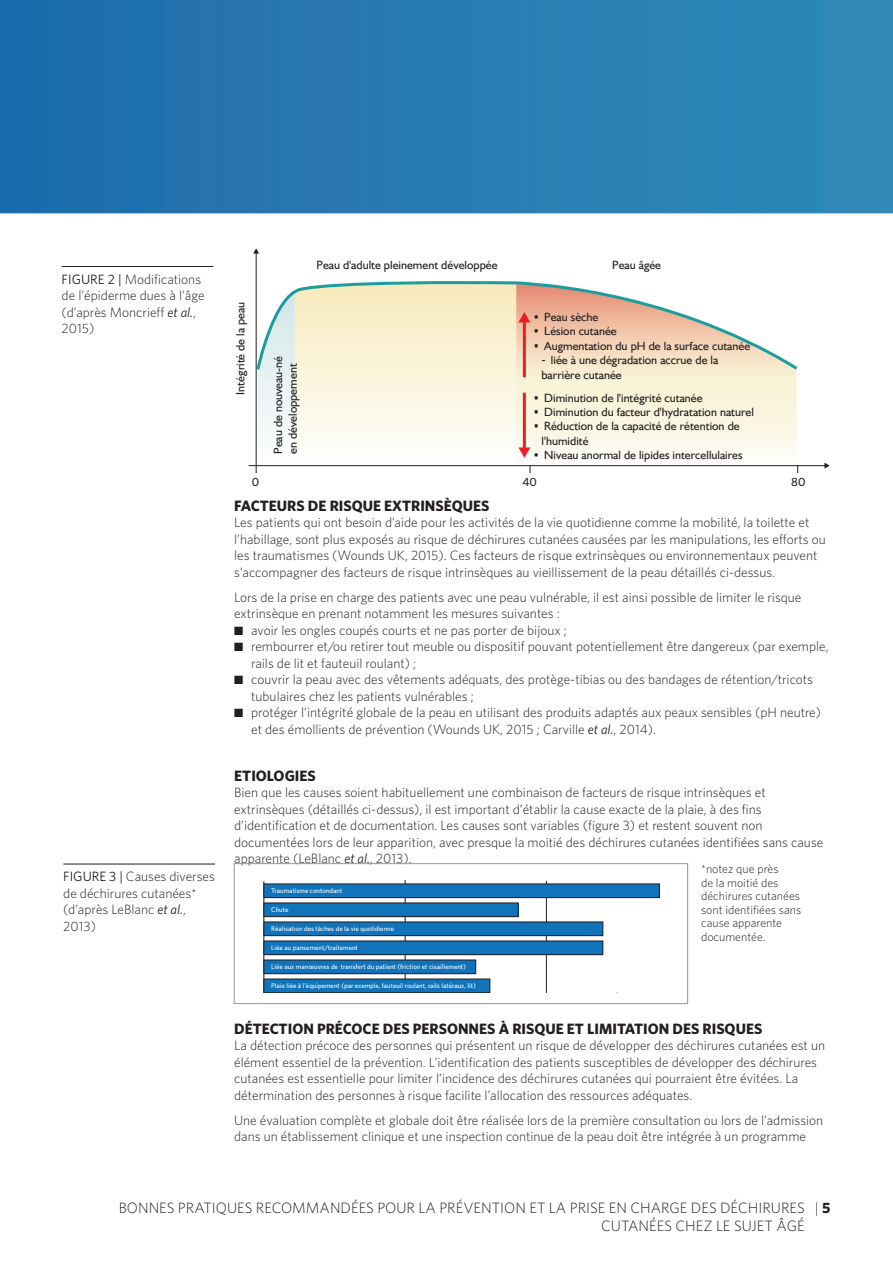
<style>
.page{position:relative;width:893px;height:1263px;background:#fff}
.page>*{position:absolute;margin:0;border:0;box-sizing:border-box;transform-origin:0 0}
.t1{font:300 15px/18px "Whitney";color:#231f20}
.Heading{font:700 15px "Whitney";color:#231f20}
.Text_Fullout{font:300 13.5px/16.5px "Whitney";color:#231f20}
.Figure_Title{font:300 13.5px/16.5px "Whitney";color:#231f20}
.Text_full_out_no_spa{font:300 13.5px/16.5px "Whitney";color:#231f20}
.t2{font:12px/14.4px "Humanist";color:#231f20}
.Text_Fullout-2{font:300 12px/13.5px "Whitney";color:#231f20}
.t3{font:500 12px "Whitney";color:#231f20}
.Text_Fullout-3{font:500 6.75px "Whitney";color:#fff}
.s1{font-weight:400}
.s2{font-weight:400;font-style:italic}
.s3{font-family:"Whitney";font-weight:500}
.s4{font-weight:700}
</style>
<div class="page">
<svg style="left:0;top:0;width:893px;height:213px;background:#267ab1"></svg>
<svg style="left:531px;top:372px;width:266px;height:81px;background:#faf5df"></svg>
<hr style="left:256px;top:253px;width:1px;height:220px;background:#231f20">
<svg style="left:253px;top:248px;width:6px;height:6px"></svg>
<hr style="left:249px;top:465px;width:576px;height:1px;background:#231f20">
<svg style="left:824px;top:463px;width:5px;height:6px"></svg>
<svg style="left:255px;top:280px;width:543px;height:92px"></svg>
<svg style="left:258px;top:282px;width:273px;height:191px"></svg>
<hr style="left:62px;top:266px;width:151px;height:1px;background:#231f20">
<hr style="left:63px;top:864px;width:152px;height:1px;background:#231f20">
<div style="left:234px;top:863px;width:454px;height:141px;border:1px solid #939598"></div>
<hr style="left:405px;top:880px;width:1px;height:112px;background:#231f20">
<hr style="left:546px;top:881px;width:1px;height:111px;background:#231f20">
<hr style="left:264px;top:881px;width:1px;height:111px;background:#231f20">
<div style="left:264px;top:884px;width:395px;height:14px;background:#1074bc"></div>
<div style="left:264px;top:884px;width:396px;height:14px;border:1px solid #231f20"></div>
<div style="left:264px;top:903px;width:254px;height:14px;background:#1074bc"></div>
<div style="left:264px;top:903px;width:254px;height:14px;border:1px solid #231f20"></div>
<div style="left:264px;top:922px;width:339px;height:14px;background:#1074bc"></div>
<div style="left:264px;top:922px;width:339px;height:14px;border:1px solid #231f20"></div>
<div style="left:264px;top:941px;width:339px;height:14px;background:#1074bc"></div>
<div style="left:264px;top:941px;width:339px;height:14px;border:1px solid #231f20"></div>
<div style="left:264px;top:960px;width:212px;height:14px;background:#1074bc"></div>
<div style="left:264px;top:960px;width:212px;height:14px;border:1px solid #231f20"></div>
<div style="left:264px;top:979px;width:226px;height:13px;background:#1074bc"></div>
<p class="Figure_Title" style="left:62px;top:271px;width:144px"><span class="s1">FIGURE 2 |</span> Modifications de l’épiderme dues à l’âge (d’après Moncrieff <span class="s2">et al.</span>,<br>2015)</p>
<p class="t2" style="left:233px;top:394px;width:94px;rotate:-90deg">Intégrité de la peau</p>
<p class="t2" style="left:271px;top:454px;width:100px;rotate:-90deg">Peau de nouveau-né en développement</p>
<p class="t2" style="left:317px;top:257px;width:183px">Peau d'adulte pleinement développée</p>
<p class="t2" style="left:612px;top:258px;width:50px">Peau âgée</p>
<p class="t2" style="left:534px;top:309px;width:66px"><span class="s3">•</span> Peau sèche</p>
<p class="t2" style="left:534px;top:324px;width:84px"><span class="s3">•</span> Lésion cutanée</p>
<p class="t2" style="left:534px;top:338px;width:218px"><span class="s3">•</span> Augmentation du pH de la surface cutanée</p>
<p class="t2" style="left:541px;top:353px;width:178px"><span class="s3">-</span> liée à une dégradation accrue de la barrière cutanée</p>
<p class="t2" style="left:534px;top:390px;width:170px"><span class="s3">•</span> Diminution de l'intégrité cutanée</p>
<p class="t2" style="left:534px;top:404px;width:222px"><span class="s3">•</span> Diminution du facteur d'hydratation naturel</p>
<p class="t2" style="left:542px;top:419px;width:200px;text-indent:-8px"><span class="s3">•</span> Réduction de la capacité de rétention de l'humidité</p>
<p class="t2" style="left:534px;top:447px;width:210px"><span class="s3">•</span> Niveau anormal de lipides intercellulaires</p>
<p class="t3" style="left:252px;top:475px;width:9px">0</p>
<p class="t3" style="left:522px;top:475px;width:16px">40</p>
<p class="t3" style="left:791px;top:475px;width:16px">80</p>
<p class="Heading" style="left:234px;top:496px;width:257px">FACTEURS DE RISQUE EXTRINSÈQUES</p>
<p class="Text_Fullout" style="left:234px;top:514px;width:593px">Les patients qui ont besoin d’aide pour les activités de la vie quotidienne comme la mobilité, la toilette et l’habillage, sont plus exposés au risque de déchirures cutanées causées par les manipulations, les efforts ou les traumatismes (Wounds UK, 2015). Ces facteurs de risque extrinsèques ou environnementaux peuvent s’accompagner des facteurs de risque intrinsèques au vieillissement de la peau détaillés ci-dessus.</p>
<p class="Text_full_out_no_spa" style="left:234px;top:588px;width:569px">Lors de la prise en charge des patients avec une peau vulnérable, il est ainsi possible de limiter le risque extrinsèque en prenant notamment les mesures suivantes :</p>
<p class="Text_Fullout" style="left:234px;top:621px;width:334px">■ avoir les ongles coupés courts et ne pas porter de bijoux ;</p>
<p class="Text_Fullout" style="left:251px;top:638px;width:579px;text-indent:-17px">■ rembourrer et/ou retirer tout meuble ou dispositif pouvant potentiellement être dangereux (par exemple, rails de lit et fauteuil roulant) ;</p>
<p class="Text_Fullout" style="left:251px;top:671px;width:563px;text-indent:-17px">■ couvrir la peau avec des vêtements adéquats, des protège-tibias ou des bandages de rétention/tricots tubulaires chez les patients vulnérables ;</p>
<p class="Text_Fullout" style="left:251px;top:704px;width:571px;text-indent:-17px">■ protéger l’intégrité globale de la peau en utilisant des produits adaptés aux peaux sensibles (pH neutre) et des émollients de prévention (Wounds UK, 2015 ; Carville <span class="s2">et al.</span>, 2014).</p>
<p class="Heading" style="left:234px;top:766px;width:83px">ETIOLOGIES</p>
<p class="Text_Fullout" style="left:234px;top:784px;width:591px">Bien que les causes soient habituellement une combinaison de facteurs de risque intrinsèques et extrinsèques (détaillés ci-dessus), il est important d’établir la cause exacte de la plaie, à des fins d’identification et de documentation. Les causes sont variables (figure 3) et restent souvent non documentées lors de leur apparition, avec presque la moitié des déchirures cutanées identifiées sans cause apparente (LeBlanc <span class="s2">et al.</span>, 2013).</p>
<p class="Figure_Title" style="left:63px;top:868px;width:153px"><span class="s1">FIGURE 3 |</span> Causes diverses de déchirures cutanées* (d’après LeBlanc <span class="s2">et al.</span>,<br>2013)</p>
<p class="Text_Fullout-2" style="left:701px;top:862px;width:102px">*notez que près<br>de la moitié des déchirures cutanées sont identifiées sans cause apparente documentée.</p>
<p class="Text_Fullout-3" style="left:271px;top:887px;width:73px">Traumatisme contondant</p>
<p class="Text_Fullout-3" style="left:271px;top:906px;width:19px">Chute</p>
<p class="Text_Fullout-3" style="left:271px;top:925px;width:124px">Réalisation des tâches de la vie quotidienne</p>
<p class="Text_Fullout-3" style="left:271px;top:944px;width:88px">Liée au pansement/traitement</p>
<p class="Text_Fullout-3" style="left:271px;top:963px;width:196px">Liée aux manœuvres de transfert du patient (friction et cisaillement)</p>
<p class="Text_Fullout-3" style="left:271px;top:982px;width:206px">Plaie liée à l’équipement (par exemple, fauteuil roulant, rails latéraux, lit)</p>
<p class="Heading" style="left:234px;top:1019px;width:530px">DÉTECTION PRÉCOCE DES PERSONNES À RISQUE ET LIMITATION DES RISQUES</p>
<p class="Text_Fullout" style="left:234px;top:1037px;width:592px">La détection précoce des personnes qui présentent un risque de développer des déchirures cutanées est un élément essentiel de la prévention. L’identification des patients susceptibles de développer des déchirures cutanées est essentielle pour limiter l’incidence des déchirures cutanées qui pourraient être évitées. La détermination des personnes à risque facilite l’allocation des ressources adéquates.</p>
<p class="Text_Fullout" style="left:234px;top:1111px;width:591px">Une évaluation complète et globale doit être réalisée lors de la première consultation ou lors de l’admission dans un établissement clinique et une inspection continue de la peau doit être intégrée à un programme</p>
<p class="t1" style="left:601px;top:1199px;width:231px;text-indent:-482px">BONNES PRATIQUES RECOMMANDÉES POUR LA PRÉVENTION ET LA PRISE EN CHARGE DES DÉCHIRURES | <span class="s4">5<br></span>CUTANÉES CHEZ LE SUJET ÂGÉ</p>
</div>
